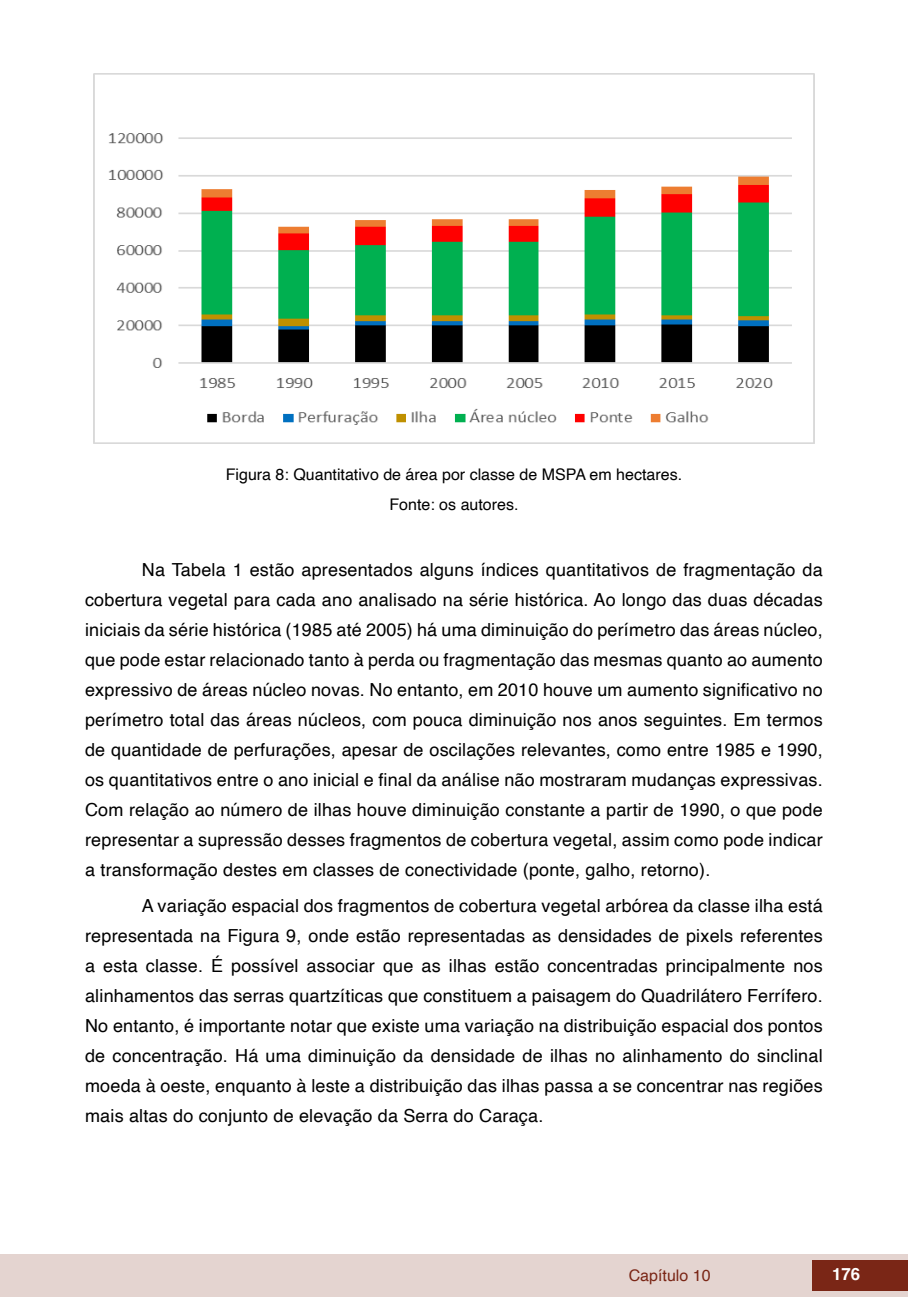
<style>
.page{position:relative;width:908px;height:1304px;background:#fff}
.page>*{position:absolute;margin:0;border:0;box-sizing:border-box;transform-origin:0 0}
.txt{font:18px/30px "Helvetica";letter-spacing:.01em;color:#000;text-align:justify}
.t1{font:700 16.8px "Helvetica";color:#fff}
.imagens_graf_tab{font:16px "Helvetica";color:#000}
.t2{font:16px "Helvetica";color:#7a2616}
</style>
<div class="page">
<div style="left:0;top:1254px;width:906px;height:43px;background:#e4d4d0"></div>
<div style="left:812px;top:1261px;width:95px;height:30px;background:#7a2616"></div>
<img style="left:94px;top:74px;width:719px;height:370px">
<p class="imagens_graf_tab" style="left:226px;top:462px;width:457px">Figura 8: Quantitativo de área por classe de MSPA em hectares.</p>
<p class="imagens_graf_tab" style="left:389px;top:492px;width:130px">Fonte: os autores.</p>
<p class="txt" style="left:85px;top:555px;width:738px;text-indent:57px">Na Tabela 1 estão apresentados alguns índices quantitativos de fragmentação da cobertura vegetal para cada ano analisado na série histórica. Ao longo das duas décadas iniciais da série histórica (1985 até 2005) há uma diminuição do perímetro das áreas núcleo, que pode estar relacionado tanto à perda ou fragmentação das mesmas quanto ao aumento expressivo de áreas núcleo novas. No entanto, em 2010 houve um aumento significativo no perímetro total das áreas núcleos, com pouca diminuição nos anos seguintes. Em termos de quantidade de perfurações, apesar de oscilações relevantes, como entre 1985 e 1990, os quantitativos entre o ano inicial e final da análise não mostraram mudanças expressivas.<br>Com relação ao número de ilhas houve diminuição constante a partir de 1990, o que pode representar a supressão desses fragmentos de cobertura vegetal, assim como pode indicar a transformação destes em classes de conectividade (ponte, galho, retorno).</p>
<p class="txt" style="left:85px;top:891px;width:738px;text-indent:57px">A variação espacial dos fragmentos de cobertura vegetal arbórea da classe ilha está representada na Figura 9, onde estão representadas as densidades de pixels referentes a esta classe. É possível associar que as ilhas estão concentradas principalmente nos alinhamentos das serras quartzíticas que constituem a paisagem do Quadrilátero Ferrífero.<br>No entanto, é importante notar que existe uma variação na distribuição espacial dos pontos de concentração. Há uma diminuição da densidade de ilhas no alinhamento do sinclinal moeda à oeste, enquanto à leste a distribuição das ilhas passa a se concentrar nas regiões mais altas do conjunto de elevação da Serra do Caraça.</p>
<p class="t2" style="left:628px;top:1263px;width:83px">Capítulo 10</p>
<p class="t1" style="left:831px;top:1264px;width:30px">176</p>
</div>
